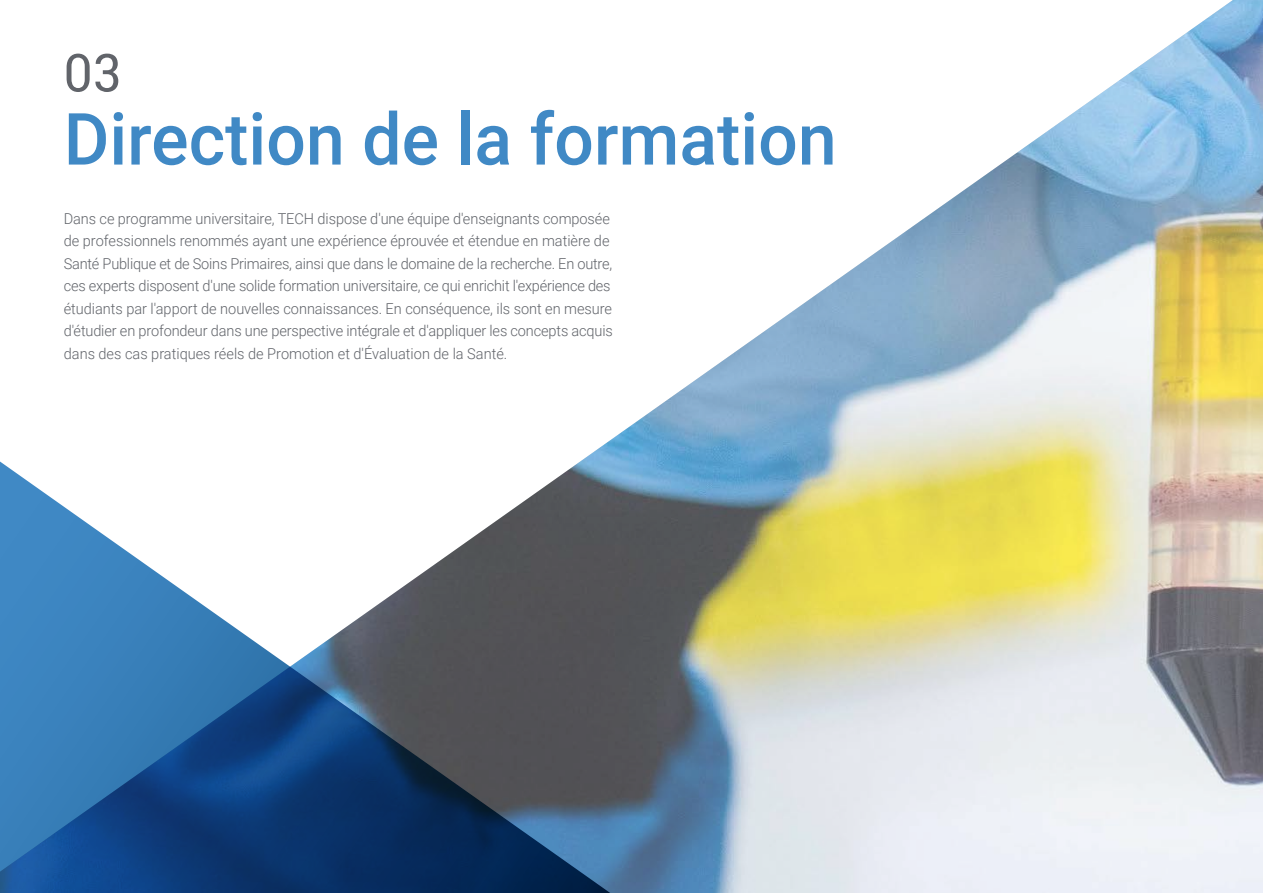
<style>
.page{position:relative;width:1263px;height:893px;background:#fff}
.page>*{position:absolute;margin:0;border:0;box-sizing:border-box;transform-origin:0 0}
.t1{font:500 72px "Roboto";color:#4089c5}
.t2{font:52.5px "Roboto";color:#61646a}
.t3{font:300 15px/22.5px "Roboto";letter-spacing:-.005em;color:#61646a}
</style>
<div class="page">
<img style="left:602px;top:0;width:661px;height:893px">
<svg style="left:0;top:446px;width:640px;height:447px"></svg>
<h2 class="t2" style="left:64px;top:36px;width:59px">03</h2>
<h1 class="t1" style="left:64px;top:89px;width:774px">Direction de la formation</h1>
<p class="t3" style="left:64px;top:207px;width:551px">Dans ce programme universitaire, TECH dispose d'une équipe d'enseignants composée de professionnels renommés ayant une expérience éprouvée et étendue en matière de Santé Publique et de Soins Primaires, ainsi que dans le domaine de la recherche. En outre, ces experts disposent d'une solide formation universitaire, ce qui enrichit l'expérience des étudiants par l'apport de nouvelles connaissances. En conséquence, ils sont en mesure d'étudier en profondeur dans une perspective intégrale et d'appliquer les concepts acquis dans des cas pratiques réels de Promotion et d'Évaluation de la Santé.</p>
</div>
